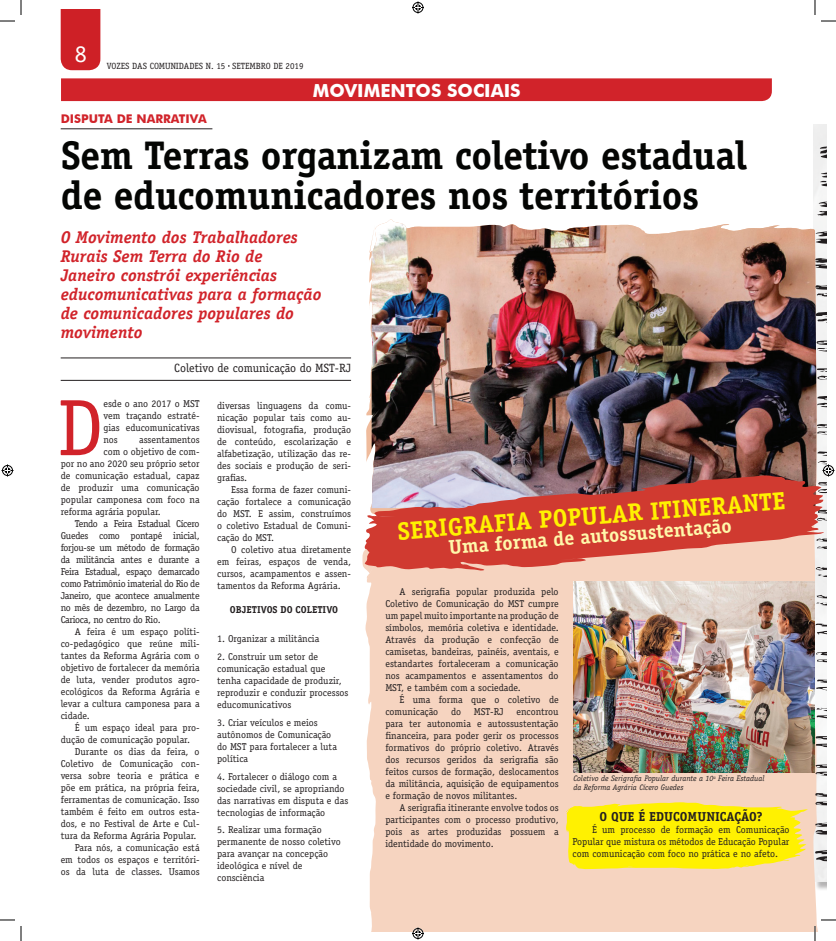
<style>
.page{position:relative;width:836px;height:941px;background:#fff}
.page>*{position:absolute;margin:0;border:0;box-sizing:border-box;transform-origin:0 0}
.t1{font:80.1px "Officina Serif Std";color:#d1232a}
.t2{font:700 40px/40px "Officina Serif Std";letter-spacing:-.01em;color:#040503}
.t3{font:700 25px "Officina Serif Std";color:#fff101}
.t4{font:24px "Officina Serif Std";color:#fff}
.t5{font:700 20px "Officina Serif Std";color:#fff8aa}
.t6{font:700 18px "Futura BT";color:#fff}
.t7{font:italic 700 17px/19px "Officina Serif Std";color:#d1232a}
.t8{font:700 13px "Officina Serif Std";color:#231f20}
.t9{font:12px "Officina Serif Std";color:#231f20}
.t10{font:700 12px "Futura BT";color:#d1232a}
.t11{font:10px/12px "Officina Serif Std";color:#231f20;text-align:justify}
.t12{font:10px "Officina Serif Std";letter-spacing:-.03em;color:#231f20}
.t13{font:700 10px "Officina Serif Std";color:#231f20}
.t14{font:9px "Officina Serif Std";color:#231f20}
.t15{font:italic 8px/9px "Officina Serif Std";color:#231f20}
</style>
<div class="page">
<div style="left:61px;top:10px;width:39px;height:60px;background:#ce2026"></div>
<div style="left:362px;top:551px;width:458px;height:380px;background:#f6d4c0"></div>
<img style="left:372px;top:219px;width:194px;height:255px">
<hr style="left:61px;top:128px;width:151px;height:1px;background:#231f20">
<div style="left:61px;top:78px;width:711px;height:23px;background:#d1232a"></div>
<hr style="left:61px;top:357px;width:290px;height:1px;background:#231f20">
<hr style="left:61px;top:380px;width:290px;height:1px;background:#231f20">
<svg style="left:364px;top:474px;width:202px;height:97px;background:#cd6a68"></svg>
<svg style="left:0;top:919px;width:15px;height:1px"></svg>
<svg style="left:821px;top:919px;width:15px;height:1px"></svg>
<svg style="left:0;top:0;width:22px;height:22px"></svg>
<svg style="left:20px;top:926px;width:2px;height:15px"></svg>
<svg style="left:814px;top:0;width:22px;height:22px"></svg>
<svg style="left:814px;top:926px;width:2px;height:15px"></svg>
<svg style="left:412px;top:2px;width:12px;height:12px"></svg>
<svg style="left:412px;top:927px;width:12px;height:12px"></svg>
<svg style="left:2px;top:464px;width:12px;height:12px"></svg>
<img style="left:566px;top:125px;width:268px;height:756px">
<h3 class="t4" style="left:75px;top:40px;width:13px">8</h3>
<p class="t14" style="left:107px;top:60px;width:198px">VOZES DAS COMUNIDADES N. 15 SETEMBRO DE 2019</p>
<p class="t10" style="left:61px;top:111px;width:37px">DISPUTA</p>
<p class="t10" style="left:117px;top:111px;width:39px">DE NARRAT</p>
<p class="t10" style="left:186px;top:111px;width:23px">IVA</p>
<h3 class="t6" style="left:313px;top:80px;width:15px">MOVIM</h3>
<h3 class="t6" style="left:380px;top:80px;width:142px">ENTOS SOCIAIS</h3>
<h2 class="t2" style="left:61px;top:135px;width:687px">Sem Terras organizam coletivo estadual de educomunicadores nos territórios</h2>
<h3 class="t7" style="left:61px;top:228px;width:262px">O Movimento dos Trabalhadores<br>Rurais Sem Terra do Rio de<br>Janeiro constrói experiências educomunicativas para a formação de comunicadores populares do movimento</h3>
<p class="t9" style="left:174px;top:361px;width:178px">Coletivo de comunicação do MST-RJ</p>
<h1 class="t1" style="left:57px;top:381px;width:47px">D</h1>
<p class="t11" style="left:103px;top:398px;width:98px">esde o ano 2017 o MST vem traçando estraté&shy;gias educomunicativas nos</p>
<p class="t11" style="left:139px;top:434px;width:62px">assentamentos</p>
<p class="t11" style="left:103px;top:446px;width:98px">com o objetivo de com-</p>
<p class="t11" style="left:61px;top:458px;width:140px">por no ano 2020 seu próprio setor</p>
<p class="t11" style="left:61px;top:470px;width:140px">de comunicação estadual, capaz</p>
<p class="t11" style="left:61px;top:482px;width:140px">de produzir uma comunicação</p>
<p class="t11" style="left:61px;top:494px;width:140px">popular camponesa com foco na</p>
<p class="t11" style="left:61px;top:506px;width:102px">reforma agrária popular.</p>
<p class="t12" style="left:75px;top:518px;width:126px">Tendo a Feira Estadual Cícero</p>
<p class="t12" style="left:61px;top:530px;width:140px">Guedes como pontapé inicial,</p>
<p class="t12" style="left:61px;top:542px;width:140px">forjou-se um método de formação</p>
<p class="t12" style="left:61px;top:554px;width:140px">da militância antes e durante a</p>
<p class="t12" style="left:61px;top:566px;width:140px">Feira Estadual, espaço demarcado</p>
<p class="t12" style="left:61px;top:578px;width:140px">como Patrimônio imaterial do Rio de</p>
<p class="t12" style="left:61px;top:590px;width:140px">Janeiro, que acontece anualmente</p>
<p class="t12" style="left:61px;top:602px;width:140px">no mês de dezembro, no Largo da</p>
<p class="t12" style="left:61px;top:614px;width:101px">Carioca, no centro do Rio.</p>
<p class="t11" style="left:75px;top:626px;width:126px">A feira é um espaço políti-</p>
<p class="t11" style="left:61px;top:638px;width:140px">co-pedagógico que reúne mili-</p>
<p class="t11" style="left:61px;top:650px;width:140px">tantes da Reforma Agrária com o</p>
<p class="t11" style="left:61px;top:662px;width:140px">objetivo de fortalecer da memória</p>
<p class="t11" style="left:61px;top:674px;width:140px">de luta, vender produtos agro-</p>
<p class="t11" style="left:61px;top:686px;width:140px">ecológicos da Reforma Agrária e</p>
<p class="t11" style="left:61px;top:698px;width:140px">levar a cultura camponesa para a</p>
<p class="t11" style="left:61px;top:710px;width:30px">cidade.</p>
<p class="t11" style="left:75px;top:722px;width:126px">É um espaço ideal para pro-</p>
<p class="t11" style="left:61px;top:734px;width:131px">dução de comunicação popular.</p>
<p class="t11" style="left:75px;top:746px;width:126px">Durante os dias da feira, o</p>
<p class="t11" style="left:61px;top:758px;width:140px">Coletivo de Comunicação con-</p>
<p class="t11" style="left:61px;top:770px;width:140px">versa sobre teoria e prática e</p>
<p class="t11" style="left:61px;top:782px;width:140px">põe em prática, na própria feira,</p>
<p class="t11" style="left:61px;top:794px;width:140px">ferramentas de comunicação. Isso</p>
<p class="t11" style="left:61px;top:806px;width:140px">também é feito em outros esta-</p>
<p class="t11" style="left:61px;top:818px;width:140px">dos, e no Festival de Arte e Cul-</p>
<p class="t11" style="left:61px;top:830px;width:137px">tura da Reforma Agrária Popular.</p>
<p class="t11" style="left:75px;top:842px;width:126px">Para nós, a comunicação está</p>
<p class="t11" style="left:61px;top:854px;width:140px">em todos os espaços e territóri-</p>
<p class="t11" style="left:61px;top:866px;width:140px">os da luta de classes. Usamos</p>
<p class="t11" style="left:217px;top:399px;width:135px">diversas linguagens da comu&shy;nicação popular tais como au&shy;diovisual, fotografia, produção de conteúdo, escolarização e alfabetização, utilização das re&shy;des sociais e produção de seri&shy;grafias.</p>
<p class="t11" style="left:217px;top:483px;width:135px;text-indent:14px">Essa forma de fazer comuni&shy;cação fortalece a comunicação do MST. E assim, construímos o coletivo Estadual de Comuni&shy;cação do MST.</p>
<p class="t11" style="left:217px;top:543px;width:135px;text-indent:14px">O coletivo atua diretamente em feiras, espaços de venda, cursos, acampamentos e assen&shy;tamentos da Reforma Agrária.</p>
<p class="t13" style="left:230px;top:603px;width:110px">Objetivos do Coletivo</p>
<p class="t11" style="left:217px;top:633px;width:104px">1. Organizar a militância</p>
<p class="t11" style="left:217px;top:650px;width:133px;text-align:left">2. Construir um setor de comunicação estadual que tenha capacidade de produzir, reproduzir e conduzir processos educomunicativos</p>
<p class="t11" style="left:217px;top:716px;width:121px;text-align:left">3. Criar veículos e meios autônomos de Comunicação do MST para fortalecer a luta política</p>
<p class="t11" style="left:217px;top:770px;width:133px;text-align:left">4. Fortalecer o diálogo com a sociedade civil, se apropriando das narrativas em disputa e das tecnologias de informação</p>
<p class="t11" style="left:217px;top:823px;width:125px;text-align:left">5. Realizar uma formação permanente de nosso coletivo para avançar na concepção ideológica e nível de consciência</p>
<h3 class="t3" style="left:396px;top:517px;width:389px;rotate:-5deg">Se rigrafia Popular Itinerante</h3>
<h3 class="t5" style="left:448px;top:536px;width:287px;rotate:-5deg">Uma forma de autossustentação</h3>
<p class="t11" style="left:385px;top:586px;width:175px;text-indent:14px">A serigrafia popular produzida pelo Coletivo de Comunicação do MST cumpre um papel muito importante na produção de símbolos, memória coletiva e identidade.<br>Através da produção e confecção de camisetas, bandeiras, painéis, aventais, e estandartes fortaleceram a comunicação nos acampamentos e assentamentos do MST, e também com a sociedade.</p>
<p class="t11" style="left:385px;top:694px;width:175px;text-indent:14px">É uma forma que o coletivo de comunicação</p>
<p class="t11" style="left:451px;top:706px;width:12px">do</p>
<p class="t11" style="left:474px;top:706px;width:31px">MST-RJ</p>
<p class="t11" style="left:385px;top:706px;width:175px;text-indent:131px">encontrou para ter autonomia e autossustentação financeira, para poder gerir os processos formativos do próprio coletivo. Através dos recursos geridos da serigrafia são feitos cursos de formação, deslocamentos da militância, aquisição de equipamentos e formação de novos militantes.</p>
<p class="t11" style="left:385px;top:802px;width:175px;text-indent:14px">A serigrafia itinerante envolve todos os participantes com o processo produtivo, pois as artes produzidas possuem a identidade do movimento.</p>
<h3 class="t8" style="left:599px;top:808px;width:66px">OQUE É EDUCO</h3>
<h3 class="t8" style="left:687px;top:808px;width:19px">MUNICAÇÃO</h3>
<h3 class="t8" style="left:757px;top:808px;width:7px">?</h3>
<p class="t15" style="left:573px;top:774px;width:193px">Coletivo de Serigrafia Popular durante a 10<sup>a</sup> Feira Estadual da Reforma Agrária Cícero Guedes</p>
<p class="t11" style="left:572px;top:824px;width:218px;text-indent:19px">É um processo de formação em Comunicação Popular que mistura os métodos de Educação Popular com comunicação com foco no prática e no afeto.</p>
</div>
